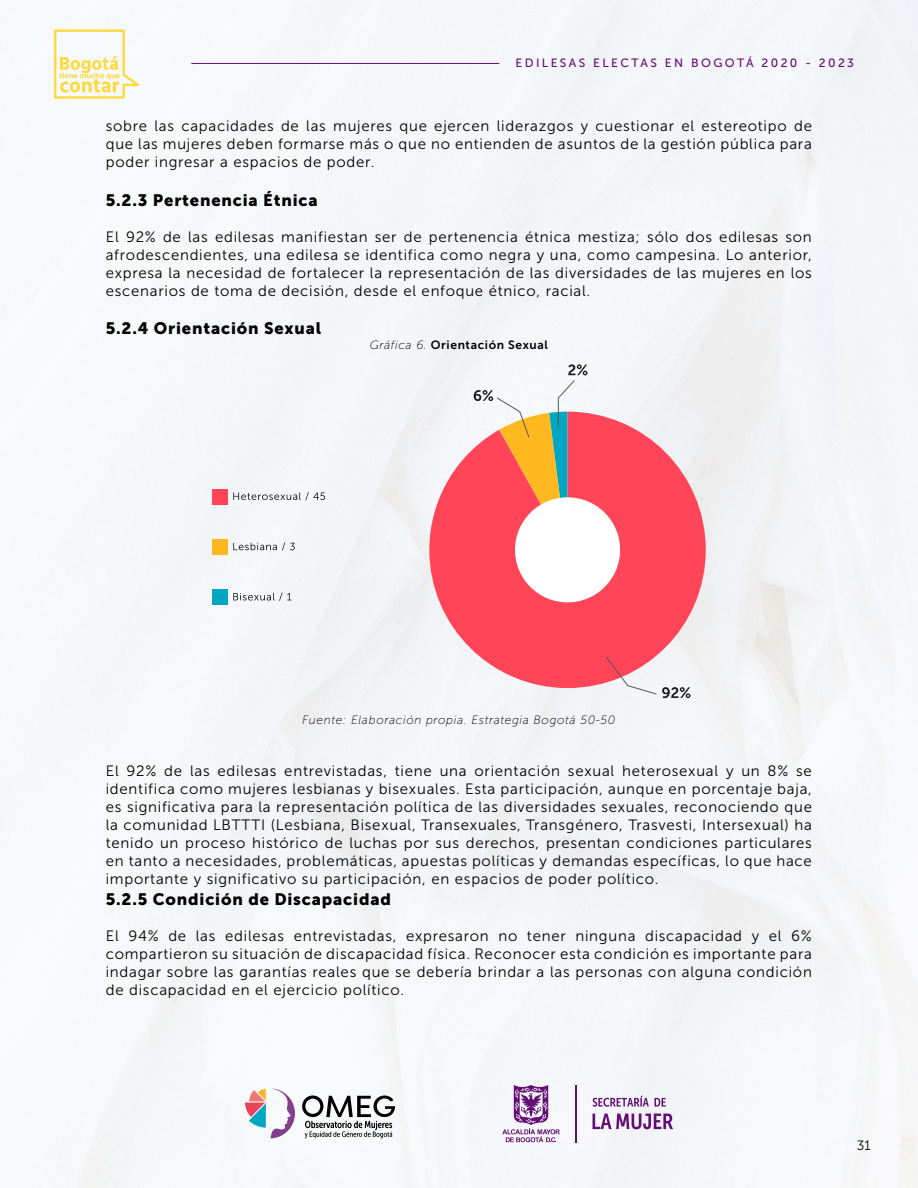
<style>
.page{position:relative;width:918px;height:1188px;background:#fff}
.page>*{position:absolute;margin:0;border:0;box-sizing:border-box;transform-origin:0 0}
.t1{font:16.5px "Museo Sans 900";letter-spacing:.05em;color:#000}
.t2{font:15px/18px "Museo Sans 300";letter-spacing:.05em;color:#000;text-align:justify}
.t3{font:13.5px "Museo Sans 300";color:#000}
.t4{font:italic 12px "Museo Sans 100";letter-spacing:.05em;color:#000}
.t5{font:12px "Museo Sans 500";letter-spacing:.2em;color:#630d75}
.t6{font:12px "Museo Sans 700";letter-spacing:.05em;color:#000}
.s1{font-family:"Museo Sans 100";font-style:italic}
</style>
<div class="page">
<div style="left:0;top:0;width:816px;height:1188px;background:#f5f6f9"></div>
<hr style="left:576px;top:1085px;width:1px;height:57px;background:#630d75">
<svg style="left:502px;top:1085px;width:58px;height:57px"></svg>
<svg style="left:593px;top:1114px;width:80px;height:15px"></svg>
<svg style="left:593px;top:1096px;width:73px;height:11px"></svg>
<svg style="left:302px;top:1095px;width:93px;height:43px"></svg>
<svg style="left:245px;top:1088px;width:50px;height:50px"></svg>
<svg style="left:54px;top:29px;width:85px;height:70px"></svg>
<hr style="left:191px;top:63px;width:308px;height:1px;background:#630d75">
<svg style="left:233px;top:492px;width:92px;height:8px"></svg>
<div style="left:212px;top:489px;width:16px;height:15px;background:#ff4557"></div>
<div style="left:212px;top:539px;width:16px;height:16px;background:#ffb81f"></div>
<svg style="left:233px;top:542px;width:62px;height:9px"></svg>
<svg style="left:233px;top:593px;width:58px;height:8px"></svg>
<div style="left:212px;top:589px;width:16px;height:16px;background:#00a6c2"></div>
<svg style="left:429px;top:412px;width:277px;height:276px;fill:#ff4557"></svg>
<svg style="left:662px;top:687px;width:29px;height:11px"></svg>
<svg style="left:474px;top:390px;width:19px;height:11px"></svg>
<svg style="left:568px;top:364px;width:20px;height:11px"></svg>
<svg style="left:496px;top:379px;width:161px;height:316px"></svg>
<p class="t5" style="left:515px;top:56px;width:340px">EDILESAS ELECTAS EN BOGOTÁ 2020 - 2023</p>
<p class="t2" style="left:106px;top:117px;width:708px">sobre las capacidades de las mujeres que ejercen liderazgos y cuestionar el estereotipo de que las mujeres deben formarse más o que no entienden de asuntos de la gestión pública para poder ingresar a espacios de poder.</p>
<p class="t1" style="left:106px;top:191px;width:213px">5.2.3 Pertenencia Étnica</p>
<p class="t2" style="left:106px;top:228px;width:708px">El 92% de las edilesas manifiestan ser de pertenencia étnica mestiza; sólo dos edilesas son afrodescendientes, una edilesa se identifica como negra y una, como campesina. Lo anterior, expresa la necesidad de fortalecer la representación de las diversidades de las mujeres en los escenarios de toma de decisión, desde el enfoque étnico, racial.</p>
<p class="t1" style="left:106px;top:319px;width:217px">5.2.4 Orientación Sexual</p>
<p class="t6" style="left:370px;top:338px;width:180px"><span class="s1">Gráfica 6.</span> Orientación Sexual</p>
<p class="t4" style="left:302px;top:713px;width:315px">Fuente: Elaboración propia. Estrategia Bogotá 50-50</p>
<p class="t2" style="left:106px;top:762px;width:708px">El 92% de las edilesas entrevistadas, tiene una orientación sexual heterosexual y un 8% se identifica como mujeres lesbianas y bisexuales. Esta participación, aunque en porcentaje baja, es significativa para la representación política de las diversidades sexuales, reconociendo que la comunidad LBTTTI (Lesbiana, Bisexual, Transexuales, Transgénero, Trasvesti, Intersexual) ha tenido un proceso histórico de luchas por sus derechos, presentan condiciones particulares en tanto a necesidades, problemáticas, apuestas políticas y demandas específicas, lo que hace importante y significativo su participación, en espacios de poder político.</p>
<p class="t1" style="left:106px;top:890px;width:287px">5.2.5 Condición de Discapacidad</p>
<p class="t2" style="left:106px;top:927px;width:708px">El 94% de las edilesas entrevistadas, expresaron no tener ninguna discapacidad y el 6% compartieron su situación de discapacidad física. Reconocer esta condición es importante para indagar sobre las garantías reales que se debería brindar a las personas con alguna condición de discapacidad en el ejercicio político.</p>
<p class="t3" style="left:857px;top:1138px;width:15px">31</p>
</div>
